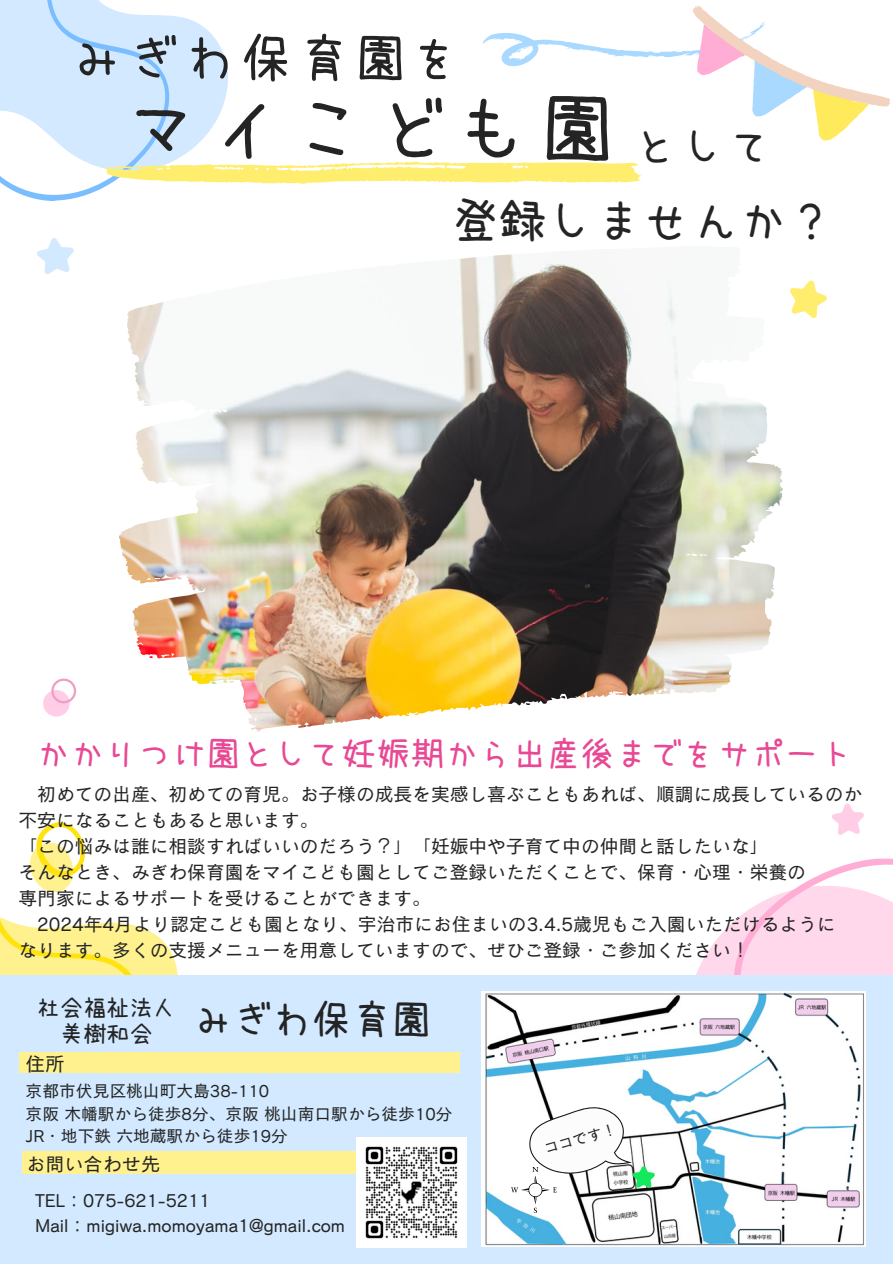
<style>
.page{position:relative;width:893px;height:1264px;background:#fff}
.page>*{position:absolute;margin:0;border:0;box-sizing:border-box;transform-origin:0 0}
.t1{font:75.15px "uzura font";letter-spacing:.1em;color:#242424}
.t2{font:51.45px "uzura font";letter-spacing:.1em;color:#242424}
.t3{font:48px "uzura font";color:#242424}
.t4{font:43.8px "uzura font";color:#242424}
.t5{font:39.6px "uzura font";color:#242424}
.t6{font:34.05px "uzura font";color:#e84894}
.t7{font:23.1px/25.8px "uzura font";color:#242424;text-align:center}
.t8{font:19.5px "Canva Cezanne Pro N M";color:#242424}
.t9{font:19.05px "Canva Cezanne Pro N M";color:#242424}
.t10{font:18.75px "Canva Cezanne Pro N M";color:#242424}
.t11{font:18px/24.8px "Canva Cezanne Pro N M";color:#242424}
.t12{font:16.8px "Canva Cezanne Pro N M";color:#242424}
.t13{font:15px "Canva Cezanne Pro N M";color:#242424}
</style>
<div class="page">
<img style="left:44px;top:254px;width:739px;height:478px">
<svg style="left:0;top:0;width:110px;height:201px;fill:#d2e9ff"></svg>
<svg style="left:696px;top:937px;width:23px;height:38px"></svg>
<svg style="left:719px;top:858px;width:173px;height:117px;fill:#ffd8eb"></svg>
<svg style="left:0;top:822px;width:174px;height:153px"></svg>
<img style="left:686px;top:272px;width:96px;height:211px">
<svg style="left:37px;top:238px;width:39px;height:37px"></svg>
<svg style="left:790px;top:280px;width:37px;height:38px"></svg>
<svg style="left:832px;top:803px;width:32px;height:32px"></svg>
<div style="left:0;top:975px;width:892px;height:288px;background:#d2e9ff"></div>
<svg style="left:106px;top:0;width:784px;height:184px"></svg>
<div style="left:43px;top:690px;width:27px;height:26px;background:#ffcde5;border-radius:50%"></div>
<svg style="left:51px;top:678px;width:25px;height:25px"></svg>
<div style="left:19px;top:1052px;width:440px;height:20px;background:#fff28e"></div>
<div style="left:22px;top:1151px;width:348px;height:22px;background:#fff28e"></div>
<img style="left:356px;top:1137px;width:110px;height:110px">
<img style="left:482px;top:991px;width:383px;height:255px">
<svg style="left:528px;top:1104px;width:127px;height:84px;background:#e6ece8"></svg>
<img style="left:512px;top:1167px;width:45px;height:45px">
<p class="t2" style="left:71px;top:33px;width:392px">みぎわ保育園を</p>
<h3 class="t1" style="left:125px;top:91px;width:490px">マイこども園</h3>
<h6 class="t4" style="left:633px;top:124px;width:142px">として</h6>
<h6 class="t3" style="left:451px;top:196px;width:385px">登録しませんか？</h6>
<p class="t6" style="left:36px;top:737px;width:818px">かかりつけ園として妊娠期から出産後までをサポート</p>
<p class="t10" style="left:37px;top:785px;width:826px">初めての出産、初めての育児。お子様の成長を実感し喜ぶこともあれば、順調に成長しているのか</p>
<p class="t10" style="left:19px;top:810px;width:301px">不安になることもあると思います。</p>
<p class="t10" style="left:19px;top:836px;width:751px">「この悩みは誰に相談すればいいのだろう？」「妊娠中や子育て中の仲間と話したいな」</p>
<p class="t10" style="left:19px;top:862px;width:789px">そんなとき、みぎわ保育園をマイこども園としてご登録いただくことで、保育・心理・栄養の</p>
<p class="t10" style="left:19px;top:888px;width:414px">専門家によるサポートを受けることができます。</p>
<p class="t10" style="left:37px;top:914px;width:799px">2024年4月より認定こども園となり、宇治市にお住まいの3.4.5歳児もご入園いただけるように</p>
<p class="t10" style="left:19px;top:940px;width:732px">なります。多くの支援メニューを用意していますので、ぜひご登録・ご参加ください！</p>
<p class="t7" style="left:37px;top:994px;width:140px">社会福祉法人美樹和会</p>
<h4 class="t5" style="left:193px;top:999px;width:239px">みぎわ保育園</h4>
<h3 class="t8" style="left:26px;top:1053px;width:40px">住所</h3>
<p class="t12" style="left:26px;top:1081px;width:245px">京都市伏見区桃山町大島38-110</p>
<h2 class="t12" style="left:26px;top:1104px;width:428px">京阪木幡駅から徒歩8分、京阪桃山南口駅から徒歩10分</h2>
<p class="t12" style="left:26px;top:1127px;width:264px">JR・地下鉄六地蔵駅から徒歩19分</p>
<p class="t9" style="left:26px;top:1154px;width:135px">お問い合わせ先</p>
<p class="t11" style="left:35px;top:1187px;width:311px">TEL：075-621-5211<br>Mail：migiwa.momoyama1@gmail.com</p>
<p class="t13" style="left:542px;top:1141px;width:76px;rotate:-16deg">ココです！</p>
</div>
